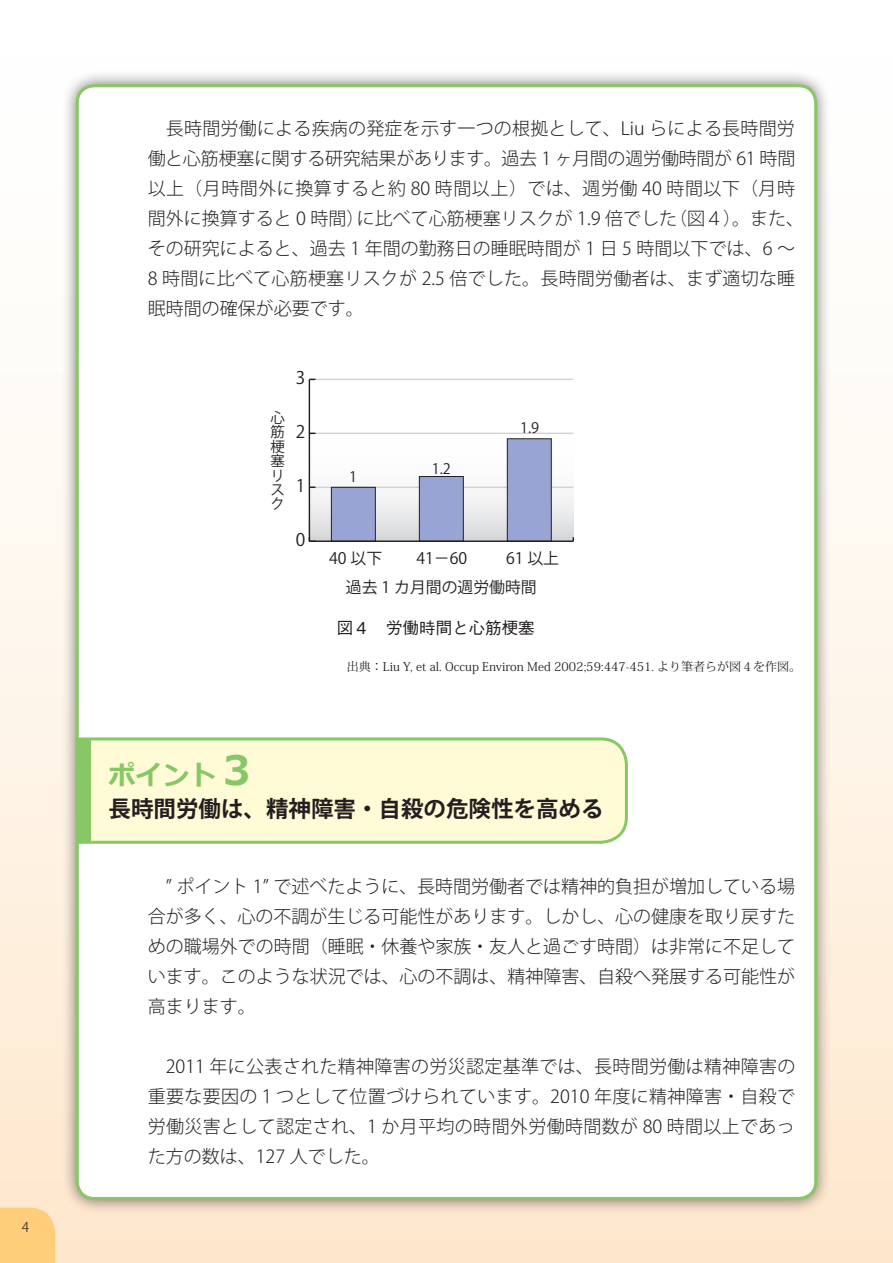
<style>
.page{position:relative;width:893px;height:1263px;background:#fff}
.page>*{position:absolute;margin:0;border:0;box-sizing:border-box;transform-origin:0 0}
.t1{font:700 27px "Meiryo";color:#87c765}
.t2{font:700 22.5px "Koz Go Pro";color:#231f20}
.t3{font:300 18px/30px "Koz Go Pro";color:#231f20;text-align:justify}
.t4{font:17.25px "Koz Go Pro";color:#231f20}
.t5{font:500 16.5px "Gothic BBB Pro";color:#231f20}
.t6{font:15.9px/29px "Koz Go Pro";color:#231f20}
.t7{font:14.4px/14.4px "Koz Go Pro";color:#231f20}
.t8{font:300 13.5px "Koz Go Pro";color:#231f20}
.t9{font:12px "Koz Min Pro";color:#231f20}
.s1{font-size:40.5px}
</style>
<div class="page">
<div style="left:0;top:0;width:893px;height:1263px;background:linear-gradient(to bottom,#feffff,#fee9d0)"></div>
<div style="left:0;top:1208px;width:55px;height:55px;background:#fece7a"></div>
<div style="left:61px;top:70px;width:770px;height:1144px;background:#231f20;opacity:.6"></div>
<div style="left:77px;top:86px;width:739px;height:1112px;background:#fff;border-radius:17px"></div>
<div style="left:309px;top:379px;width:264px;height:162px;background:linear-gradient(to bottom,#fff,#e5e6e7)"></div>
<hr style="left:309px;top:487px;width:264px;height:1px;background:#d1d2d4">
<hr style="left:309px;top:433px;width:264px;height:1px;background:#d1d2d4">
<hr style="left:309px;top:379px;width:264px;height:1px;background:#d1d2d4">
<hr style="left:309px;top:379px;width:1px;height:162px;background:#231f20">
<svg style="left:310px;top:537px;width:6px;height:3px"></svg>
<div style="left:507px;top:439px;width:44px;height:102px;background:#98a4d3"></div>
<div style="left:507px;top:438px;width:45px;height:104px;border:1px solid #231f20"></div>
<div style="left:419px;top:476px;width:44px;height:65px;background:#98a4d3"></div>
<div style="left:419px;top:476px;width:45px;height:66px;border:1px solid #231f20"></div>
<div style="left:331px;top:487px;width:44px;height:54px;background:#98a4d3"></div>
<div style="left:331px;top:487px;width:45px;height:55px;border:1px solid #231f20"></div>
<hr style="left:309px;top:540px;width:264px;height:2px;background:#231f20">
<svg style="left:74px;top:736px;width:554px;height:109px;background:#f6f7cf"></svg>
<div style="left:78px;top:740px;width:12px;height:100px;background:#87c765"></div>
<p class="t8" style="left:22px;top:1218px;width:9px">4</p>
<p class="t3" style="left:148px;top:113px;width:658px;text-align:left">　長時間労働による疾病の発症を示す一つの根拠として、Liu らによる長時間労働と心筋梗塞に関する研究結果があります。過去 1 ヶ月間の週労働時間が 61 時間以上（月時間外に換算すると約 80 時間以上）では、週労働 40 時間以下（月時間外に換算すると 0 時間）に比べて心筋梗塞リスクが 1.9 倍でした（図４）。また、その研究によると、過去 1 年間の勤務日の睡眠時間が 1 日 5 時間以下では、6 ～8 時間に比べて心筋梗塞リスクが 2.5 倍でした。長時間労働者は、まず適切な睡眠時間の確保が必要です。</p>
<p class="t4" style="left:296px;top:120px;width:11px">2</p>
<p class="t4" style="left:709px;top:120px;width:11px">2</p>
<p class="t4" style="left:296px;top:174px;width:11px">1</p>
<p class="t4" style="left:709px;top:174px;width:11px">1</p>
<p class="t4" style="left:709px;top:228px;width:11px">0</p>
<p class="t7" style="left:271px;top:411px;width:16px">心筋梗塞リスク</p>
<p class="t4" style="left:296px;top:366px;width:11px">3</p>
<p class="t4" style="left:296px;top:420px;width:11px">2</p>
<p class="t4" style="left:296px;top:474px;width:11px">1</p>
<p class="t4" style="left:296px;top:528px;width:11px">0</p>
<p class="t7" style="left:349px;top:469px;width:9px">1</p>
<p class="t7" style="left:432px;top:462px;width:21px">1.2</p>
<p class="t7" style="left:520px;top:421px;width:21px">1.9</p>
<p class="t6" style="left:346px;top:544px;width:215px;text-indent:160px">61 以上過去 1 カ月間の週労働時間</p>
<p class="t6" style="left:329px;top:544px;width:55px">40 以下</p>
<p class="t6" style="left:416px;top:544px;width:52px">41－60</p>
<p class="t5" style="left:337px;top:615px;width:200px">図４　労働時間と心筋梗塞</p>
<p class="t9" style="left:347px;top:658px;width:456px">出典：Liu Y, et al. Occup Environ Med 2002;59:447-451. より筆者らが図４を作図。</p>
<p class="t1" style="left:109px;top:756px;width:144px">ポイント <span class="s1">3</span></p>
<p class="t2" style="left:109px;top:794px;width:496px">長時間労働は、精神障害・自殺の危険性を高める</p>
<p class="t3" style="left:148px;top:871px;width:649px">　” ポイント 1” で述べたように、長時間労働者では精神的負担が増加している場合が多く、心の不調が生じる可能性があります。しかし、心の健康を取り戻すための職場外での時間（睡眠・休養や家族・友人と過ごす時間）は非常に不足しています。このような状況では、心の不調は、精神障害、自殺へ発展する可能性が高まります。</p>
<p class="t3" style="left:148px;top:1051px;width:649px">　2011 年に公表された精神障害の労災認定基準では、長時間労働は精神障害の重要な要因の１つとして位置づけられています。2010 年度に精神障害・自殺で労働災害として認定され、1 か月平均の時間外労働時間数が 80 時間以上であった方の数は、127 人でした。</p>
</div>
